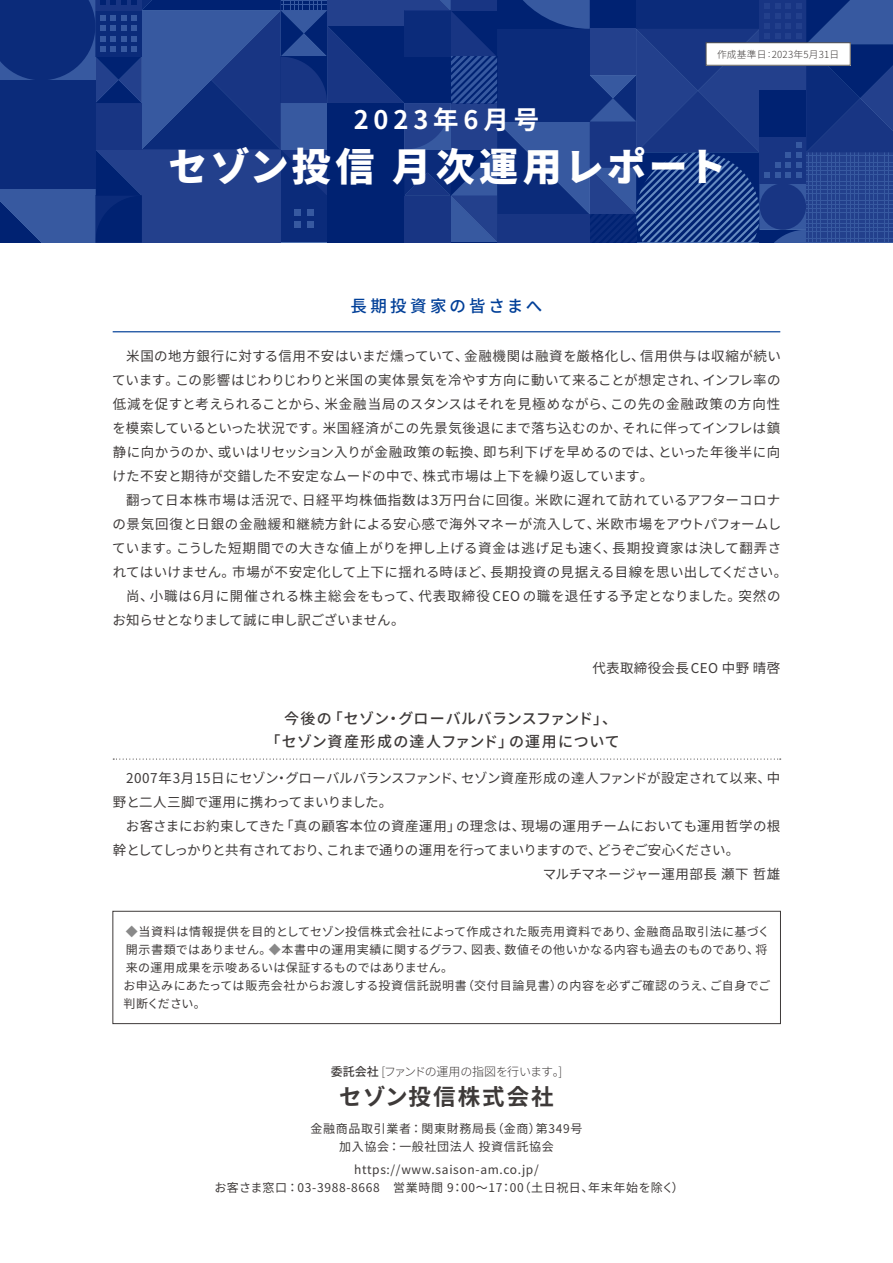
<style>
.page{position:relative;width:893px;height:1263px;background:#fff}
.page>*{position:absolute;margin:0;border:0;box-sizing:border-box;transform-origin:0 0}
.t1{font:900 39px "Noto Sans JP";letter-spacing:.085em;color:#fff}
.t2{font:700 25.5px "Noto Sans JP";letter-spacing:.19em;color:#fff}
.t3{font:700 22.5px "Noto Sans JP";letter-spacing:.09em;color:#3e3a39}
.t4{font:500 16.5px "Noto Sans JP";letter-spacing:.19em;color:#003f98}
.t5{font:500 15px "Noto Sans JP";letter-spacing:.03em;color:#3e3a39}
.t6{font:500 15px "Noto Sans JP";color:#3e3a39}
.t7{font:500 15px "Noto Sans JP";letter-spacing:.065em;color:#3e3a39}
.t8{font:13.5px/24px "Noto Sans JP";letter-spacing:.02em;color:#3e3a39}
.t9{font:13.5px "Noto Sans JP";letter-spacing:.05em;color:#3e3a39}
.t10{font:13.5px "Noto Sans JP";letter-spacing:.04em;color:#3e3a39}
.t11{font:13.5px "Noto Sans JP";letter-spacing:.06em;color:#3e3a39}
.t12{font:13.5px "Noto Sans JP";letter-spacing:-.025em;color:#3e3a39}
.t13{font:13.5px "Noto Sans JP";letter-spacing:-.04em;color:#3e3a39}
.t14{font:13.5px "Noto Sans JP";color:#3e3a39}
.t15{font:13.5px "Noto Sans JP";letter-spacing:-.02em;color:#3e3a39}
.t16{font:13.5px/24px "Noto Sans JP";letter-spacing:-.015em;color:#3e3a39}
.t17{font:13.5px "Noto Sans JP";letter-spacing:.045em;color:#3e3a39}
.t18{font:13.5px "Noto Sans JP";letter-spacing:-.005em;color:#3e3a39}
.t19{font:13.5px "Noto Sans JP";letter-spacing:-.05em;color:#3e3a39}
.t20{font:13.5px "Noto Sans JP";letter-spacing:.055em;color:#3e3a39}
.t21{font:13.5px "Noto Sans JP";letter-spacing:.07em;color:#3e3a39}
.t22{font:13.5px "Noto Sans JP";letter-spacing:-.055em;color:#3e3a39}
.t23{font:12px/18px "Noto Sans JP";letter-spacing:.05em;color:#3e3a39}
.t24{font:12px/18px "Noto Sans JP";letter-spacing:.015em;color:#3e3a39}
.t25{font:300 12px "Noto Sans JP";letter-spacing:-.04em;color:#3e3a39}
.t26{font:12px "Noto Sans JP";letter-spacing:.02em;color:#3e3a39}
.t27{font:300 9.75px "Noto Sans JP";letter-spacing:.02em;color:#3e3a39}
.s1{color:#898989}
.s2{font-weight:500}
</style>
<div class="page">
<svg style="left:0;top:0;width:893px;height:242px;background:#193885"></svg>
<hr style="left:113px;top:331px;width:667px;height:1px;background:#003f98">
<svg style="left:113px;top:758px;width:668px;height:2px"></svg>
<div style="left:113px;top:911px;width:668px;height:113px;border:1px solid #3e3a39"></div>
<div style="left:706px;top:43px;width:144px;height:22px;background:#fff"></div>
<p class="t27" style="left:717px;top:49px;width:124px">作成基準日:2023年月5 31日</p>
<h2 class="t2" style="left:354px;top:105px;width:187px">2023年6月号</h2>
<h1 class="t1" style="left:392px;top:145px;width:336px">月次運用レポート</h1>
<h1 class="t1" style="left:169px;top:145px;width:207px">セゾン投信</h1>
<p class="t4" style="left:350px;top:297px;width:193px">長期投資家の皆さまへ</p>
<p class="t9" style="left:640px;top:349px;width:142px">信用供与は収縮が続い</p>
<p class="t9" style="left:464px;top:349px;width:182px">金融機関は融資を厳格化し、</p>
<p class="t8" style="left:126px;top:345px;width:344px">米国の地方銀行に対する信用不安はいまだ燻っていて、</p>
<p class="t8" style="left:175px;top:369px;width:533px">この影響はじわりじわりと米国の実体景気を冷やす方向に動いて来ることが想定され、</p>
<p class="t8" style="left:702px;top:369px;width:80px">インフレ率の</p>
<p class="t8" style="left:112px;top:369px;width:68px">ています。</p>
<p class="t17" style="left:324px;top:397px;width:292px">米金融当局のスタンスはそれを見極めながら、</p>
<p class="t20" style="left:610px;top:397px;width:172px">この先の金融政策の方向性</p>
<p class="t14" style="left:113px;top:397px;width:217px">低減を促すと考えられることから、</p>
<p class="t10" style="left:323px;top:421px;width:306px">米国経済がこの先景気後退にまで落ち込むのか、</p>
<p class="t12" style="left:113px;top:421px;width:215px">を模索しているといった状況です。</p>
<p class="t15" style="left:622px;top:421px;width:160px">それに伴ってインフレは鎮</p>
<p class="t8" style="left:218px;top:441px;width:271px">或いはリセッション入りが金融政策の転換、</p>
<p class="t8" style="left:113px;top:441px;width:111px">静に向かうのか、</p>
<p class="t10" style="left:658px;top:445px;width:124px">といった年後半に向</p>
<p class="t8" style="left:483px;top:441px;width:181px">即ち利下げを早めるのでは、</p>
<p class="t8" style="left:113px;top:465px;width:316px">けた不安と期待が交錯した不安定なムードの中で、</p>
<p class="t18" style="left:422px;top:469px;width:232px">株式市場は上下を繰り返しています。</p>
<p class="t11" style="left:126px;top:493px;width:181px">翻って日本株市場は活況で、</p>
<p class="t11" style="left:302px;top:493px;width:237px">日経平均株価指数は3万円台に回復。</p>
<p class="t8" style="left:535px;top:489px;width:247px">米欧に遅れて訪れているアフターコロナ</p>
<p class="t9" style="left:112px;top:517px;width:489px">の景気回復と日銀の金融緩和継続方針による安心感で海外マネーが流入して、</p>
<p class="t13" style="left:596px;top:517px;width:187px">米欧市場をアウトパフォームし</p>
<p class="t8" style="left:176px;top:537px;width:442px">こうした短期間での大きな値上がりを押し上げる資金は逃げ足も速く、</p>
<p class="t21" style="left:612px;top:541px;width:171px">長期投資家は決して翻弄さ</p>
<p class="t8" style="left:112px;top:537px;width:69px">ています。</p>
<p class="t10" style="left:232px;top:565px;width:264px">市場が不安定化して上下に揺れる時ほど、</p>
<p class="t8" style="left:490px;top:561px;width:298px">長期投資の見据える目線を思い出してください。</p>
<p class="t14" style="left:113px;top:565px;width:124px">れてはいけません。</p>
<p class="t8" style="left:738px;top:585px;width:44px">突然の</p>
<p class="t16" style="left:112px;top:585px;width:294px;text-indent:14px">尚、<br>お知らせとなりまして誠に申し訳ございません。</p>
<p class="t11" style="left:150px;top:589px;width:274px">小職は6月に開催される株主総会をもって、</p>
<p class="t9" style="left:418px;top:589px;width:324px">代表取締役CEO の職を退任する予定となりました。</p>
<p class="t8" style="left:592px;top:657px;width:189px">代表取締役会長CEO 中野晴啓</p>
<p class="t5" style="left:328px;top:710px;width:63px">「セゾン</p>
<p class="t6" style="left:398px;top:710px;width:211px">グローバルバランスファンド「</p>
<p class="t5" style="left:284px;top:710px;width:49px">今後の</p>
<p class="t5" style="left:386px;top:710px;width:16px">・</p>
<p class="t5" style="left:602px;top:710px;width:16px">、</p>
<p class="t5" style="left:266px;top:733px;width:249px">「セゾン資産形成の達人ファンド」</p>
<p class="t7" style="left:509px;top:733px;width:112px">の運用について</p>
<p class="t8" style="left:113px;top:767px;width:281px;text-indent:14px">2007年3月15日にセゾン<br>野と二人三脚で運用に携わってまいりました。</p>
<p class="t8" style="left:461px;top:767px;width:311px">セゾン資産形成の達人ファンドが設定されて以来、</p>
<p class="t19" style="left:285px;top:771px;width:182px">グローバルバランスファンド、</p>
<p class="t8" style="left:767px;top:767px;width:15px">中</p>
<p class="t8" style="left:275px;top:767px;width:15px">・</p>
<p class="t10" style="left:280px;top:819px;width:182px">「真の顧客本位の資産運用」</p>
<p class="t8" style="left:521px;top:815px;width:261px">現場の運用チームにおいても運用哲学の根</p>
<p class="t15" style="left:126px;top:819px;width:160px">お客さまにお約束してきた</p>
<p class="t8" style="left:456px;top:815px;width:71px">の理念は、</p>
<p class="t22" style="left:597px;top:843px;width:144px">どうぞご安心ください。</p>
<p class="t13" style="left:113px;top:843px;width:220px">幹としてしっかりと共有されており、</p>
<p class="t12" style="left:326px;top:843px;width:277px">これまで通りの運用を行ってまいりますので、</p>
<p class="t8" style="left:543px;top:863px;width:239px">マルチマネージャー運用部長瀬下哲雄</p>
<p class="t23" style="left:126px;top:923px;width:513px"><span class="s1">◆</span>当資料は情報提供を目的としてセゾン投信株式会社によって作成された販売用資料であり、</p>
<p class="t23" style="left:634px;top:923px;width:137px">金融商品取引法に基づく</p>
<p class="t24" style="left:126px;top:941px;width:350px">開示書類ではありません。<span class="s1">◆</span>本書中の運用実績に関するグラフ、来の運用成果を示唆あるいは保証するものではありません。</p>
<p class="t23" style="left:471px;top:941px;width:39px">図表、</p>
<p class="t26" style="left:504px;top:943px;width:256px">数値その他いかなる内容も過去のものであり、</p>
<p class="t23" style="left:755px;top:941px;width:13px">将</p>
<p class="t23" style="left:462px;top:977px;width:101px">（交付目論見書）</p>
<p class="t23" style="left:557px;top:977px;width:159px">の内容を必ずご確認のうえ、</p>
<p class="t23" style="left:710px;top:977px;width:62px">ご自身でご</p>
<p class="t23" style="left:123px;top:977px;width:345px">お申込みにあたっては販売会社からお渡しする投資信託説明書判断ください。</p>
<p class="t25" style="left:331px;top:1065px;width:235px"><span class="s2">委託会社</span> [ファンドの運用の指図を行います [。</p>
<h3 class="t3" style="left:339px;top:1084px;width:216px">セゾン投信株式会社</h3>
<p class="t23" style="left:492px;top:1120px;width:92px">（金商 第） 349号</p>
<p class="t23" style="left:339px;top:1120px;width:216px;text-indent:-29px">金融商品取引業者：関東財務局長<br>加入協会：一般社団法人投資信託協会</p>
<p class="t23" style="left:354px;top:1160px;width:186px">https://www.saison-am.co.jp/</p>
<p class="t23" style="left:519px;top:1178px;width:76px">（土日祝日、</p>
<p class="t23" style="left:672px;top:1178px;width:13px">(</p>
<p class="t23" style="left:588px;top:1178px;width:87px">年末年始を除く</p>
<p class="t23" style="left:214px;top:1178px;width:311px">お客さま窓口：03-3988-8668　営業時間 9：00～17：00</p>
</div>
